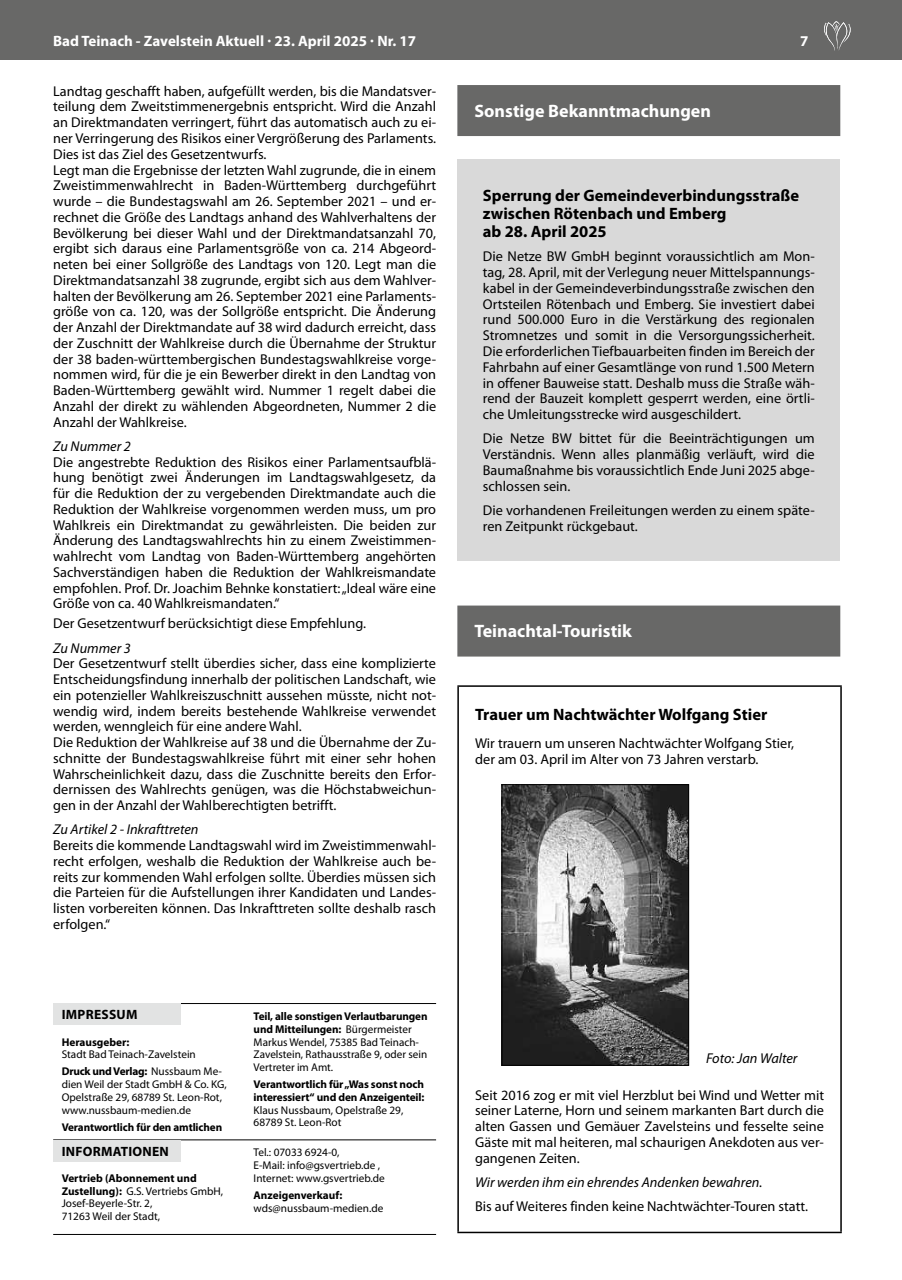
<style>
.page{position:relative;width:902px;height:1280px;background:#fff}
.page>*{position:absolute;margin:0;border:0;box-sizing:border-box;transform-origin:0 0}
.t1{font:700 18px "Myriad Pro";color:#fff}
.t2{font:700 16.5px/18px "Myriad Pro";color:#000}
.t3{font:700 15px "Myriad Pro";color:#fff}
.t4{font:14.25px/15.8px "Myriad Pro";color:#000;text-align:justify}
.t5{font:italic 14.25px "Myriad Pro";color:#000}
.t6{font:700 13.5px "Myriad Pro";letter-spacing:.02em;color:#000}
.t7{font:11.25px/12.8px "Myriad Pro";color:#000}
.t8{font:700 11.25px/12.8px "Myriad Pro";letter-spacing:-.01em;color:#000}
.s1{font-weight:700}
</style>
<div class="page">
<div style="left:0;top:0;width:901px;height:60px;background:#686867"></div>
<svg style="left:824px;top:21px;width:27px;height:30px"></svg>
<div style="left:457px;top:85px;width:383px;height:51px;background:#686867"></div>
<div style="left:457px;top:605px;width:383px;height:51px;background:#686867"></div>
<div style="left:457px;top:159px;width:383px;height:401px;background:#d9d9d9"></div>
<hr style="left:457px;top:685px;width:384px;height:2px;background:#000">
<hr style="left:457px;top:687px;width:2px;height:545px;background:#000">
<hr style="left:840px;top:687px;width:1px;height:545px;background:#000">
<hr style="left:457px;top:1232px;width:384px;height:1px;background:#000">
<img style="left:503px;top:786px;width:184px;height:277px">
<div style="left:501px;top:784px;width:188px;height:281px;border:1px solid #000"></div>
<hr style="left:53px;top:1003px;width:383px;height:1px;background:#000">
<div style="left:53px;top:1004px;width:128px;height:21px;background:#e2e3e3"></div>
<hr style="left:53px;top:1139px;width:383px;height:1px;background:#000">
<div style="left:53px;top:1140px;width:128px;height:22px;background:#e2e3e3"></div>
<hr style="left:53px;top:1234px;width:383px;height:1px;background:#000">
<p class="t3" style="left:53px;top:31px;width:364px">Bad Teinach - Zavelstein Aktuell · 23. April 2025 · Nr. 17</p>
<p class="t3" style="left:800px;top:31px;width:10px">7</p>
<p class="t4" style="left:53px;top:83px;width:384px;text-align:left">Landtag geschafft haben, aufgefüllt werden, bis die Mandatsver&shy;teilung dem Zweitstimmenergebnis entspricht. Wird die Anzahl an Direktmandaten verringert, führt das automatisch auch zu ei&shy;ner Verringerung des Risikos einer Vergrößerung des Parlaments.<br>Dies ist das Ziel des Gesetzentwurfs.<br>Legt man die Ergebnisse der letzten Wahl zugrunde, die in einem Zweistimmenwahlrecht in Baden-Württemberg durchgeführt wurde – die Bundestagswahl am 26. September 2021 – und er&shy;rechnet die Größe des Landtags anhand des Wahlverhaltens der Bevölkerung bei dieser Wahl und der Direktmandatsanzahl 70, ergibt sich daraus eine Parlamentsgröße von ca. 214 Abgeord&shy;neten bei einer Sollgröße des Landtags von 120. Legt man die Direktmandatsanzahl 38 zugrunde, ergibt sich aus dem Wahlver&shy;halten der Bevölkerung am 26. September 2021 eine Parlaments&shy;größe von ca. 120, was der Sollgröße entspricht. Die Änderung der Anzahl der Direktmandate auf 38 wird dadurch erreicht, dass der Zuschnitt der Wahlkreise durch die Übernahme der Struktur der 38 baden-württembergischen Bundestagswahlkreise vorge&shy;nommen wird, für die je ein Bewerber direkt in den Landtag von Baden-Württemberg gewählt wird. Nummer 1 regelt dabei die Anzahl der direkt zu wählenden Abgeordneten, Nummer 2 die Anzahl der Wahlkreise.</p>
<p class="t5" style="left:53px;top:437px;width:79px">Zu Nummer 2</p>
<p class="t4" style="left:53px;top:454px;width:384px">Die angestrebte Reduktion des Risikos einer Parlamentsaufblä&shy;hung benötigt zwei Änderungen im Landtagswahlgesetz, da für die Reduktion der zu vergebenden Direktmandate auch die Reduktion der Wahlkreise vorgenommen werden muss, um pro Wahlkreis ein Direktmandat zu gewährleisten. Die beiden zur Änderung des Landtagswahlrechts hin zu einem Zweistimmen&shy;wahlrecht vom Landtag von Baden-Württemberg angehörten Sachverständigen haben die Reduktion der Wahlkreismandate empfohlen. Prof. Dr. Joachim Behnke konstatiert: „Ideal wäre eine Größe von ca. 40 Wahlkreismandaten.“</p>
<p class="t4" style="left:53px;top:615px;width:314px">Der Gesetzentwurf berücksichtigt diese Empfehlung.</p>
<p class="t5" style="left:53px;top:639px;width:79px">Zu Nummer 3</p>
<p class="t4" style="left:53px;top:655px;width:384px;text-align:left">Der Gesetzentwurf stellt überdies sicher, dass eine komplizierte Entscheidungsfindung innerhalb der politischen Landschaft, wie ein potenzieller Wahlkreiszuschnitt aussehen müsste, nicht not&shy;wendig wird, indem bereits bestehende Wahlkreise verwendet werden, wenngleich für eine andere Wahl.<br>Die Reduktion der Wahlkreise auf 38 und die Übernahme der Zu&shy;schnitte der Bundestagswahlkreise führt mit einer sehr hohen Wahrscheinlichkeit dazu, dass die Zuschnitte bereits den Erfor&shy;dernissen des Wahlrechts genügen, was die Höchstabweichun&shy;gen in der Anzahl der Wahlberechtigten betrifft.</p>
<p class="t5" style="left:53px;top:821px;width:147px">Zu Artikel 2 - Inkrafttreten</p>
<p class="t4" style="left:53px;top:837px;width:384px">Bereits die kommende Landtagswahl wird im Zweistimmenwahl&shy;recht erfolgen, weshalb die Reduktion der Wahlkreise auch be&shy;reits zur kommenden Wahl erfolgen sollte. Überdies müssen sich die Parteien für die Aufstellungen ihrer Kandidaten und Landes&shy;listen vorbereiten können. Das Inkrafttreten sollte deshalb rasch erfolgen.“</p>
<p class="t1" style="left:474px;top:99px;width:238px">Sonstige Bekanntmachungen</p>
<p class="t2" style="left:483px;top:186px;width:318px">Sperrung der Gemeindeverbindungsstraße zwischen Rötenbach und Emberg<br>ab 28. April 2025</p>
<p class="t4" style="left:483px;top:249px;width:333px">Die Netze BW GmbH beginnt voraussichtlich am Mon&shy;tag, 28. April, mit der Verlegung neuer Mittelspannungs&shy;kabel in der Gemeindeverbindungsstraße zwischen den Ortsteilen Rötenbach und Emberg. Sie investiert dabei rund 500.000 Euro in die Verstärkung des regionalen Stromnetzes und somit in die Versorgungssicherheit.<br>Die erforderlichen Tiefbauarbeiten finden im Bereich der Fahrbahn auf einer Gesamtlänge von rund 1.500 Metern in offener Bauweise statt. Deshalb muss die Straße wäh&shy;rend der Bauzeit komplett gesperrt werden, eine örtli&shy;che Umleitungsstrecke wird ausgeschildert.</p>
<p class="t4" style="left:483px;top:430px;width:333px">Die Netze BW bittet für die Beeinträchtigungen um Verständnis. Wenn alles planmäßig verläuft, wird die Baumaßnahme bis voraussichtlich Ende Juni 2025 abge&shy;schlossen sein.</p>
<p class="t4" style="left:483px;top:502px;width:333px">Die vorhandenen Freileitungen werden zu einem späte&shy;ren Zeitpunkt rückgebaut.</p>
<p class="t1" style="left:474px;top:619px;width:159px">Teinachtal-Touristik</p>
<p class="t2" style="left:475px;top:705px;width:293px">Trauer um Nachtwächter Wolfgang Stier</p>
<p class="t4" style="left:475px;top:735px;width:320px">Wir trauern um unseren Nachtwächter Wolfgang Stier, der am 03. April im Alter von 73 Jahren verstarb.</p>
<p class="t6" style="left:62px;top:1006px;width:77px">IMPRESSUM</p>
<p class="t8" style="left:62px;top:1035px;width:69px">Herausgeber:</p>
<p class="t7" style="left:62px;top:1046px;width:162px;line-height:17px">Stadt Bad Teinach-Zavelstein<br><span class="s1">Druck und Verlag:</span> Nussbaum Me-</p>
<p class="t7" style="left:62px;top:1078px;width:166px">dien Weil der Stadt GmbH &amp; Co. KG,<br>Opelstraße 29, 68789 St. Leon-Rot, www.nussbaum-medien.de</p>
<p class="t8" style="left:62px;top:1120px;width:162px">Verantwortlich für den amtlichen</p>
<p class="t6" style="left:62px;top:1143px;width:109px">INFORMATIONEN</p>
<p class="t7" style="left:62px;top:1171px;width:163px"><span class="s1">Vertrieb (Abonnement und<br>Zustellung):</span> G.S. Vertriebs GmbH,<br>Josef-Beyerle-Str. 2,<br>71263 Weil der Stadt,</p>
<p class="t7" style="left:253px;top:1010px;width:175px"><span class="s1">Teil, alle sonstigen Verlautbarungen und Mitteilungen:</span> Bürgermeister Markus Wendel, 75385 Bad Teinach-Zavelstein, Rathausstraße 9, oder sein Vertreter im Amt.</p>
<p class="t8" style="left:253px;top:1078px;width:172px">Verantwortlich für „Was sonst noch interessiert“ und den Anzeigenteil:</p>
<p class="t7" style="left:253px;top:1103px;width:151px">Klaus Nussbaum, Opelstraße 29,<br>68789 St. Leon-Rot</p>
<p class="t7" style="left:253px;top:1146px;width:133px">Tel.: 07033 6924-0,<br>E-Mail: info@gsvertrieb.de ,<br>Internet: www.gsvertrieb.de</p>
<p class="t8" style="left:253px;top:1188px;width:90px">Anzeigenverkauf:</p>
<p class="t7" style="left:253px;top:1201px;width:131px">wds@nussbaum-medien.de</p>
<p class="t5" style="left:706px;top:1050px;width:93px">Foto: Jan Walter</p>
<p class="t4" style="left:475px;top:1087px;width:350px">Seit 2016 zog er mit viel Herzblut bei Wind und Wetter mit seiner Laterne, Horn und seinem markanten Bart durch die alten Gassen und Gemäuer Zavelsteins und fesselte seine Gäste mit mal heiteren, mal schaurigen Anekdoten aus ver&shy;gangenen Zeiten.</p>
<p class="t5" style="left:475px;top:1173px;width:289px">Wir werden ihm ein ehrendes Andenken bewahren.</p>
<p class="t4" style="left:475px;top:1198px;width:334px">Bis auf Weiteres finden keine Nachtwächter-Touren statt.</p>
</div>
